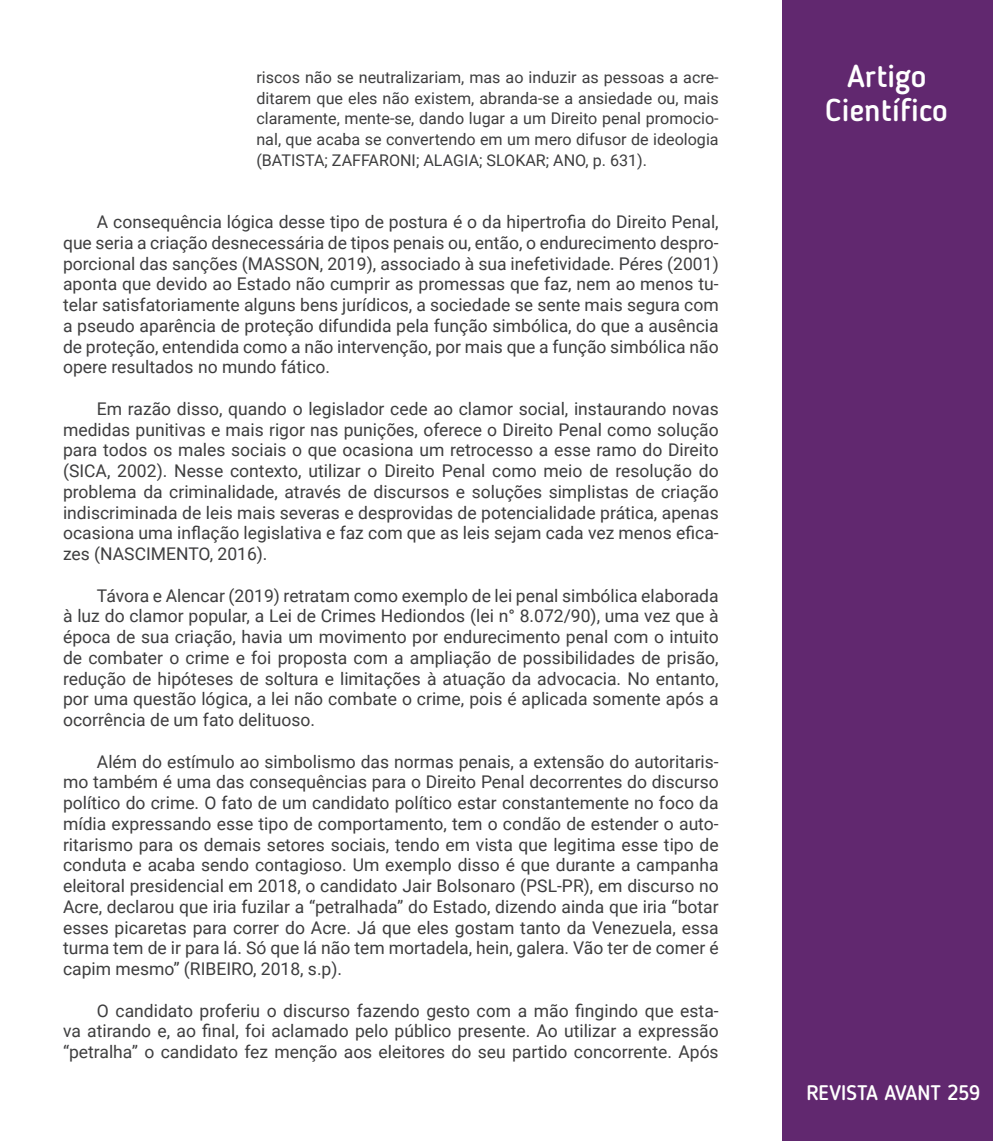
<style>
.page{position:relative;width:993px;height:1141px;background:#fff}
.page>*{position:absolute;margin:0;border:0;box-sizing:border-box;transform-origin:0 0}
.modalidade{font:500 31.5px "Blogger Sans";color:#fff}
.t1{font:500 21px "Blogger Sans";color:#fff}
.texto{font:17.5px/20.8px "Roboto";color:#3e3e3f;text-align:justify}
.Citação{font:16.1px/20.8px "Roboto";color:#3e3e3f;text-align:justify}
</style>
<div class="page">
<div style="left:782px;top:0;width:210px;height:1141px;background:#61286f"></div>
<p class="Citação" style="left:256px;top:66px;width:463px">riscos não se neutralizariam, mas ao induzir as pessoas a acre&shy;ditarem que eles não existem, abranda-se a ansiedade ou, mais claramente, mente-se, dando lugar a um Direito penal promocio&shy;nal, que acaba se convertendo em um mero difusor de ideologia (BATISTA; ZAFFARONI; ALAGIA; SLOKAR; ANO, p. 631).</p>
<p class="texto" style="left:63px;top:211px;width:657px;text-indent:34px">A consequência lógica desse tipo de postura é o da hipertrofia do Direito Penal, que seria a criação desnecessária de tipos penais ou, então, o endurecimento despro&shy;porcional das sanções (MASSON, 2019), associado à sua inefetividade. Péres (2001) aponta que devido ao Estado não cumprir as promessas que faz, nem ao menos tu&shy;telar satisfatoriamente alguns bens jurídicos, a sociedade se sente mais segura com a pseudo aparência de proteção difundida pela função simbólica, do que a ausência de proteção, entendida como a não intervenção, por mais que a função simbólica não opere resultados no mundo fático.</p>
<p class="texto" style="left:63px;top:398px;width:657px;text-indent:34px">Em razão disso, quando o legislador cede ao clamor social, instaurando novas medidas punitivas e mais rigor nas punições, oferece o Direito Penal como solução para todos os males sociais o que ocasiona um retrocesso a esse ramo do Direito (SICA, 2002). Nesse contexto, utilizar o Direito Penal como meio de resolução do problema da criminalidade, através de discursos e soluções simplistas de criação indiscriminada de leis mais severas e desprovidas de potencialidade prática, apenas ocasiona uma inflação legislativa e faz com que as leis sejam cada vez menos efica&shy;zes (NASCIMENTO, 2016).</p>
<p class="texto" style="left:63px;top:584px;width:657px;text-indent:34px">Távora e Alencar (2019) retratam como exemplo de lei penal simbólica elaborada à luz do clamor popular, a Lei de Crimes Hediondos (lei n° 8.072/90), uma vez que à época de sua criação, havia um movimento por endurecimento penal com o intuito de combater o crime e foi proposta com a ampliação de possibilidades de prisão, redução de hipóteses de soltura e limitações à atuação da advocacia. No entanto, por uma questão lógica, a lei não combate o crime, pois é aplicada somente após a ocorrência de um fato delituoso.</p>
<p class="texto" style="left:63px;top:750px;width:657px;text-indent:34px">Além do estímulo ao simbolismo das normas penais, a extensão do autoritaris&shy;mo também é uma das consequências para o Direito Penal decorrentes do discurso político do crime. O fato de um candidato político estar constantemente no foco da mídia expressando esse tipo de comportamento, tem o condão de estender o auto&shy;ritarismo para os demais setores sociais, tendo em vista que legitima esse tipo de conduta e acaba sendo contagioso. Um exemplo disso é que durante a campanha eleitoral presidencial em 2018, o candidato Jair Bolsonaro (PSL-PR), em discurso no Acre, declarou que iria fuzilar a “petralhada” do Estado, dizendo ainda que iria “botar esses picaretas para correr do Acre. Já que eles gostam tanto da Venezuela, essa turma tem de ir para lá. Só que lá não tem mortadela, hein, galera. Vão ter de comer é capim mesmo” (RIBEIRO, 2018, s.p).</p>
<p class="texto" style="left:63px;top:999px;width:657px;text-indent:34px">O candidato proferiu o discurso fazendo gesto com a mão fingindo que esta&shy;va atirando e, ao final, foi aclamado pelo público presente. Ao utilizar a expressão “petralha” o candidato fez menção aos eleitores do seu partido concorrente. Após</p>
<h1 class="modalidade" style="left:813px;top:57px;width:150px">Modalidade</h1>
<p class="modalidade" style="left:846px;top:57px;width:81px">Artigo</p>
<p class="modalidade" style="left:825px;top:91px;width:124px">Científico</p>
<p class="t1" style="left:806px;top:1080px;width:175px">REVISTA AVANT 259</p>
</div>
